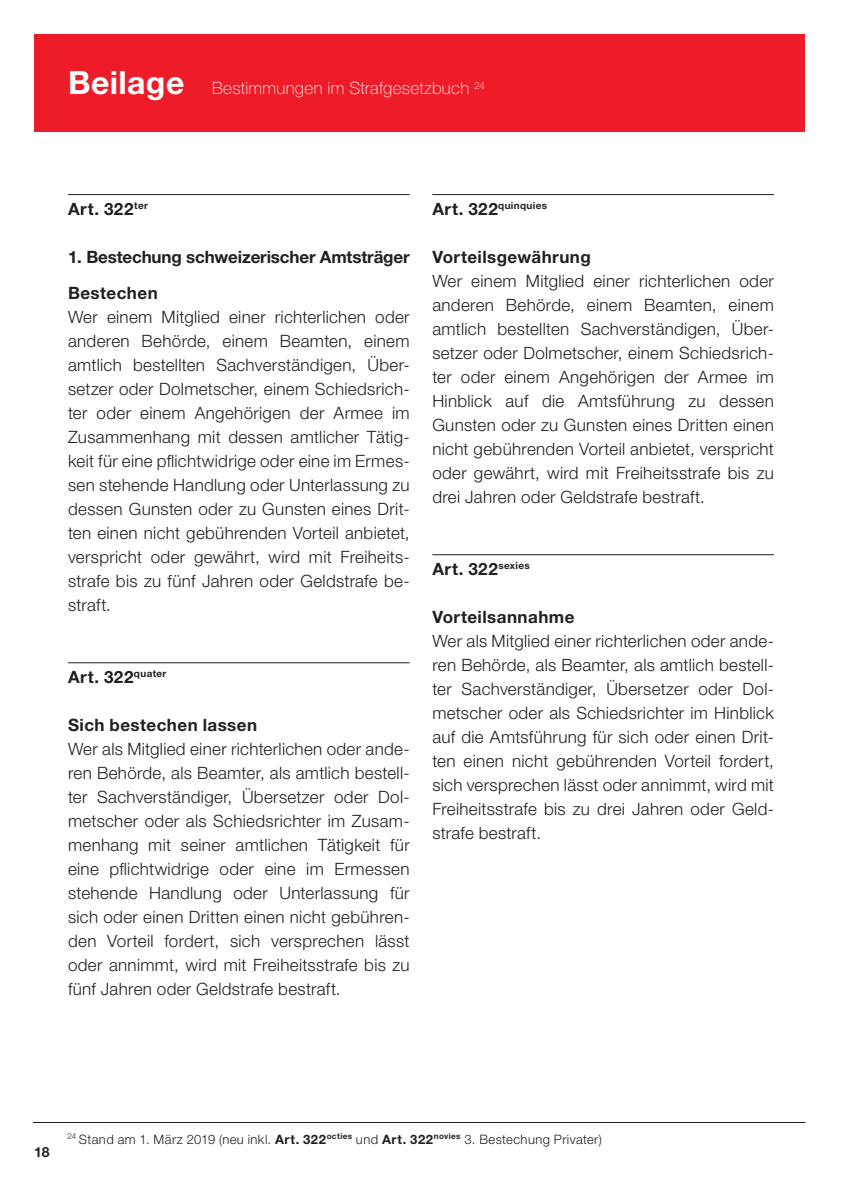
<style>
.page{position:relative;width:842px;height:1191px;background:#fff}
.page>*{position:absolute;margin:0;border:0;box-sizing:border-box;transform-origin:0 0}
.t1{font:300 17px/24px "Helvetica Neue LT Std";letter-spacing:.015em;color:#231f20;text-align:justify}
.t2{font:700 17px "Helvetica Neue LT Std";letter-spacing:.025em;color:#231f20}
.t3{font:700 17px/36px "Helvetica Neue LT Std";letter-spacing:-.01em;color:#231f20}
.t4{font:100 17px "Helvetica Neue LT Std";letter-spacing:.02em;color:#fff}
.t5{font:700 14px "Helvetica Neue LT Std";color:#231f20}
.t6{font:300 13px "Helvetica Neue LT Std";letter-spacing:.03em;color:#231f20}
.t7{font:700 10px "Helvetica Neue LT Std";letter-spacing:.04em;color:#231f20}
.s1{font-weight:700;font-size:32px}
.s2{font-size:17px}
.s3{font-weight:700}
</style>
<div class="page">
<hr style="left:68px;top:194px;width:342px;height:1px;background:#231f20">
<hr style="left:68px;top:662px;width:342px;height:1px;background:#231f20">
<hr style="left:432px;top:194px;width:342px;height:1px;background:#231f20">
<hr style="left:432px;top:554px;width:342px;height:1px;background:#231f20">
<div style="left:34px;top:34px;width:770px;height:98px;background:#ee1c28"></div>
<hr style="left:33px;top:1122px;width:772px;height:1px;background:#231f20">
<p class="t4" style="left:68px;top:78px;width:418px"><span class="s1">Beilage</span> Bestimmungen im Strafgesetzbuch <sup>24</sup></p>
<p class="t2" style="left:68px;top:198px;width:81px">Art. 322<sup>ter</sup></p>
<p class="t3" style="left:68px;top:238px;width:343px">1. Bestechung schweizerischer Amtsträger<br>Bestechen</p>
<p class="t1" style="left:68px;top:304px;width:343px">Wer einem Mitglied einer richterlichen oder anderen Behörde, einem Beamten, einem amtlich bestellten Sachverständigen, Über&shy;setzer oder Dolmetscher, einem Schiedsrich&shy;ter oder einem Angehörigen der Armee im Zusammenhang mit dessen amtlicher Tätig&shy;keit für eine pflichtwidrige oder eine im Ermes&shy;sen stehende Handlung oder Unterlassung zu dessen Gunsten oder zu Gunsten eines Drit&shy;ten einen nicht gebührenden Vorteil anbietet, verspricht oder gewährt, wird mit Freiheits&shy;strafe bis zu fünf Jahren oder Geldstrafe be&shy;straft.</p>
<p class="t2" style="left:68px;top:666px;width:100px">Art. 322<sup>quater</sup></p>
<p class="t2" style="left:68px;top:714px;width:191px">Sich bestechen lassen</p>
<p class="t1" style="left:68px;top:736px;width:343px">Wer als Mitglied einer richterlichen oder ande&shy;ren Behörde, als Beamter, als amtlich bestell&shy;ter Sachverständiger, Übersetzer oder Dol&shy;metscher oder als Schiedsrichter im Zusam&shy;menhang mit seiner amtlichen Tätigkeit für eine pflichtwidrige oder eine im Ermessen stehende Handlung oder Unterlassung für sich oder einen Dritten einen nicht gebühren&shy;den Vorteil fordert, sich versprechen lässt oder annimmt, wird mit Freiheitsstrafe bis zu fünf Jahren oder Geldstrafe bestraft.</p>
<p class="t7" style="left:432px;top:199px;width:116px"><span class="s2">Art. 322</span>quinquies</p>
<p class="t2" style="left:432px;top:246px;width:160px">Vorteilsgewährung</p>
<p class="t1" style="left:432px;top:268px;width:343px">Wer einem Mitglied einer richterlichen oder anderen Behörde, einem Beamten, einem amtlich bestellten Sachverständigen, Über&shy;setzer oder Dolmetscher, einem Schiedsrich&shy;ter oder einem Angehörigen der Armee im Hinblick auf die Amtsführung zu dessen Gunsten oder zu Gunsten eines Dritten einen nicht gebührenden Vorteil anbietet, verspricht oder gewährt, wird mit Freiheitsstrafe bis zu drei Jahren oder Geldstrafe bestraft.</p>
<p class="t2" style="left:432px;top:558px;width:99px">Art. 322<sup>sexies</sup></p>
<p class="t2" style="left:432px;top:606px;width:144px">Vorteilsannahme</p>
<p class="t1" style="left:432px;top:628px;width:343px">Wer als Mitglied einer richterlichen oder ande&shy;ren Behörde, als Beamter, als amtlich bestell&shy;ter Sachverständiger, Übersetzer oder Dol&shy;metscher oder als Schiedsrichter im Hinblick auf die Amtsführung für sich oder einen Drit&shy;ten einen nicht gebührenden Vorteil fordert, sich versprechen lässt oder annimmt, wird mit Freiheitsstrafe bis zu drei Jahren oder Geld&shy;strafe bestraft.</p>
<p class="t5" style="left:34px;top:1143px;width:17px">18</p>
<p class="t6" style="left:68px;top:1131px;width:536px"><sup>24</sup> Stand am 1. März 2019 (neu inkl. <span class="s3">Art. 322</span><sup>octies</sup> und <span class="s3">Art. 322</span><sup>novies</sup> 3. Bestechung Privater)</p>
</div>
